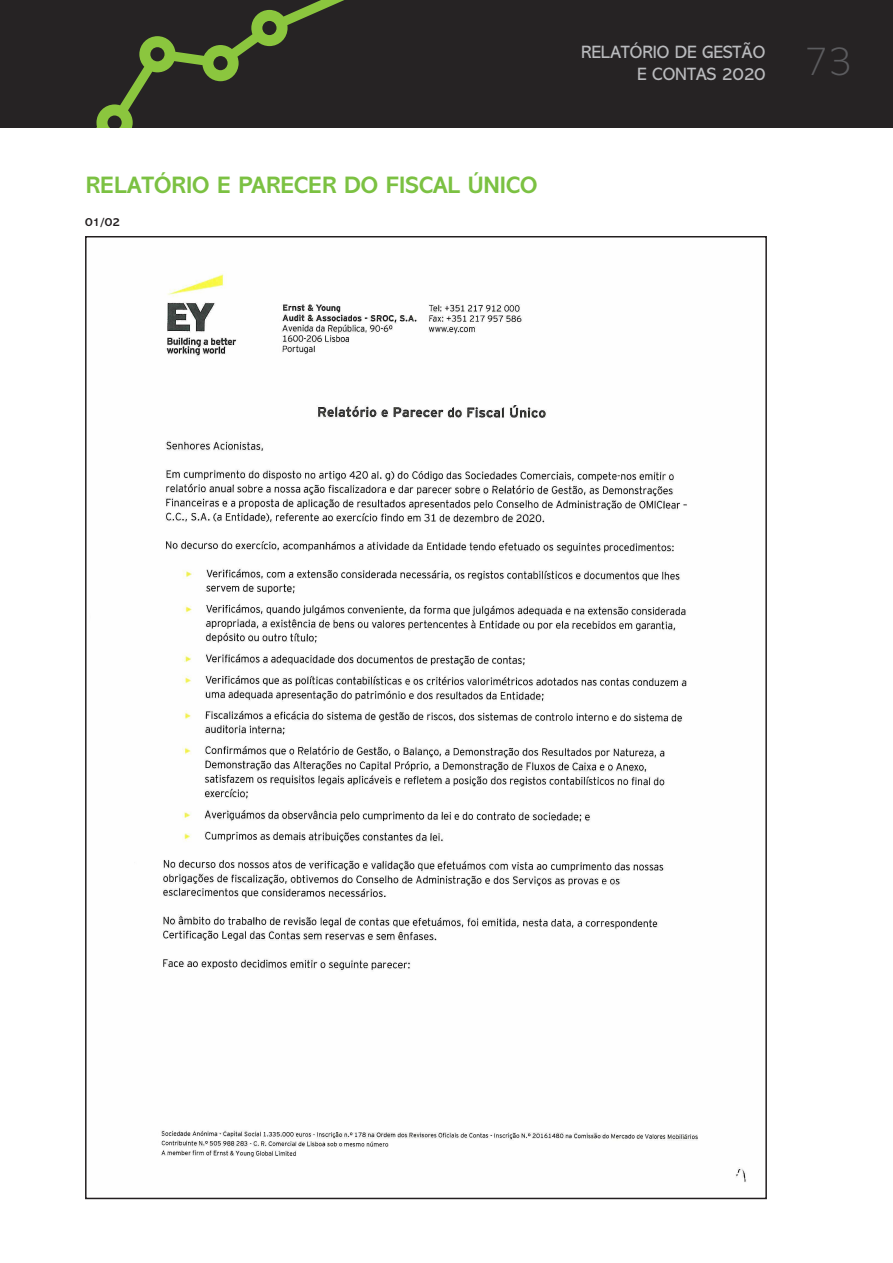
<style>
.page{position:relative;width:893px;height:1263px;background:#fff}
.page>*{position:absolute;margin:0;border:0;box-sizing:border-box;transform-origin:0 0}
.t1{font:200 42px "Abadi";color:#5c5c5f}
.B{font:700 24px "Abadi";color:#7bc142}
.t2{font:18px/21.6px "Abadi";color:#babbbe;text-align:right}
.B-2{font:700 12px "Abadi";color:#231f20}
</style>
<div class="page">
<div style="left:0;top:0;width:893px;height:128px;background:#262324"></div>
<svg style="left:96px;top:0;width:248px;height:128px"></svg>
<img style="left:161px;top:274px;width:585px;height:908px">
<p class="B" style="left:86px;top:171px;width:453px">RELATÓRIO E PARECER DO FISCAL ÚNICO</p>
<p class="B-2" style="left:85px;top:215px;width:37px">01/02</p>
<p class="t2" style="left:581px;top:41px;width:186px">RELATÓRIO DE GESTÃO<br>E CONTAS 2020</p>
<h1 class="t1" style="left:805px;top:39px;width:49px">73</h1>
</div>
